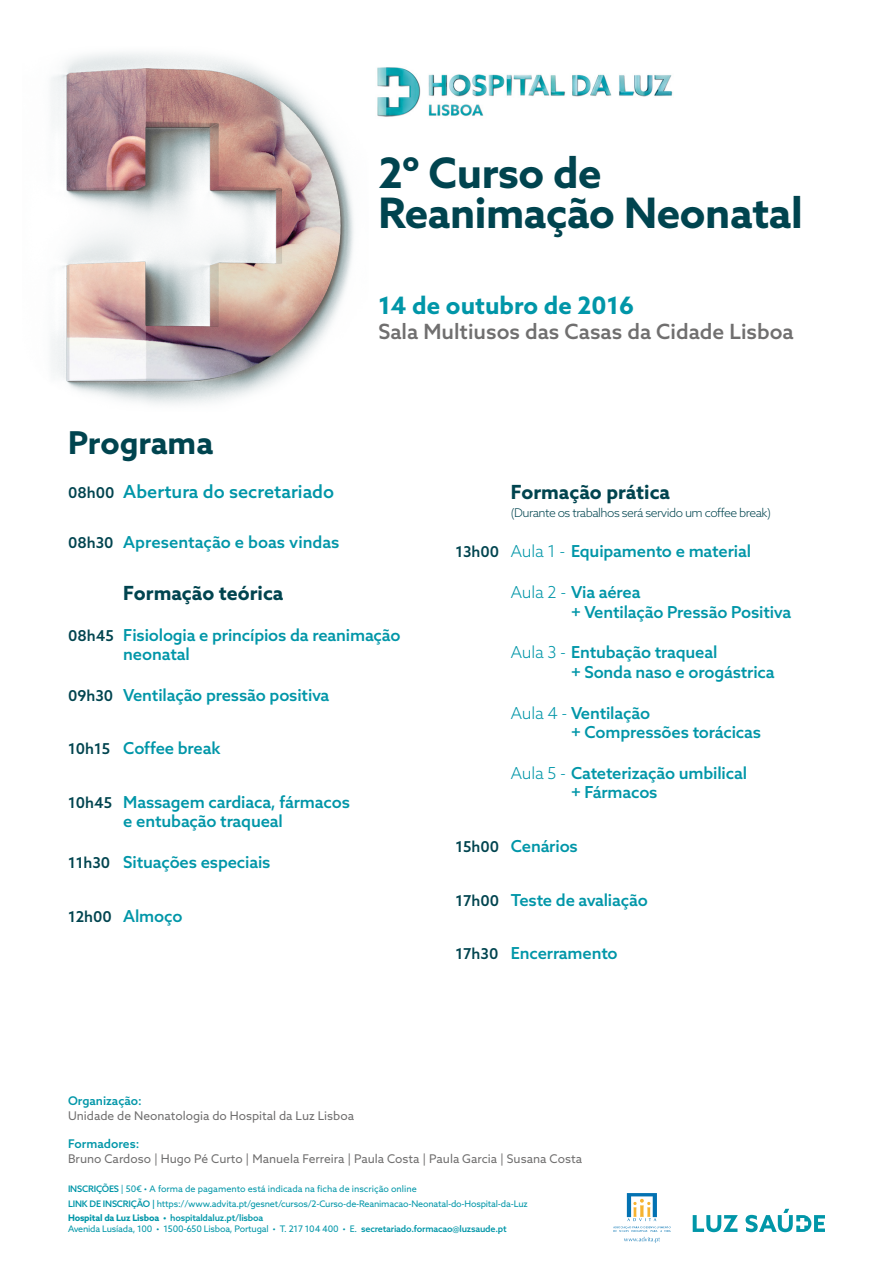
<style>
.page{position:relative;width:893px;height:1263px;background:#fff}
.page>*{position:absolute;margin:0;border:0;box-sizing:border-box;transform-origin:0 0}
.t1{font:700 42px/40.5px "Azo Sans";letter-spacing:-.01em;color:#00444f}
.t2{font:700 31.5px "Azo Sans";color:#00444f}
.t3{font:700 24px "Azo Sans";color:#0096a8}
.t4{font:500 21px "Azo Sans";color:#706f6f}
.t5{font:700 19.5px "Azo Sans";color:#00444f}
.t6{font:500 18px "Azo Sans";color:#0096a8}
.t7{font:500 16.5px/19.5px "Azo Sans";letter-spacing:-.01em;color:#0096a8}
.t8{font:12px "Azo Sans";color:#706f6f}
.t9{font:300 12px "Azo Sans";letter-spacing:-.04em;color:#00444f}
.t10{font:500 12px "Azo Sans";color:#0096a8}
.t11{font:9px/14.7px "Azo Sans";letter-spacing:-.02em;color:#0096a8}
.s1{font-size:15px;color:#00444f}
.s2{font-weight:300}
.s3{font-weight:500}
.s4{font-weight:700}
</style>
<div class="page">
<img style="left:377px;top:67px;width:296px;height:50px">
<svg style="left:693px;top:1209px;width:132px;height:23px"></svg>
<img style="left:51px;top:53px;width:303px;height:352px">
<svg style="left:613px;top:1193px;width:58px;height:50px"></svg>
<h1 class="t1" style="left:378px;top:152px;width:426px">2º Curso de<br>Reanimação Neonatal</h1>
<h2 class="t2" style="left:68px;top:422px;width:147px">Programa</h2>
<h3 class="t3" style="left:378px;top:289px;width:257px">14 de outubro de 2016</h3>
<p class="t4" style="left:378px;top:318px;width:417px">Sala Multiusos das Casas da Cidade Lisboa</p>
<p class="t6" style="left:68px;top:480px;width:268px"><span class="s1">08h00</span> Abertura do secretariado</p>
<p class="t7" style="left:68px;top:532px;width:273px"><span class="s1">08h30</span> Apresentação e boas vindas</p>
<p class="t5" style="left:123px;top:580px;width:162px">Formação teórica</p>
<p class="t7" style="left:123px;top:625px;width:279px;text-indent:-55px"><span class="s1">08h45</span> Fisiologia e princípios da reanimação neonatal</p>
<p class="t7" style="left:68px;top:685px;width:263px"><span class="s1">09h30</span> Ventilação pressão positiva</p>
<p class="t7" style="left:68px;top:738px;width:154px"><span class="s1">10h15</span> Coffee break</p>
<p class="t7" style="left:123px;top:792px;width:228px;text-indent:-55px"><span class="s1">10h45</span> Massagem cardiaca, fármacos e entubação traqueal</p>
<p class="t7" style="left:68px;top:852px;width:204px"><span class="s1">11h30</span> Situações especiais</p>
<p class="t7" style="left:68px;top:906px;width:116px"><span class="s1">12h00</span> Almoço</p>
<p class="t5" style="left:511px;top:479px;width:161px">Formação prática</p>
<p class="t9" style="left:511px;top:504px;width:262px">(Durante os trabalhos será servido um coffee break)</p>
<p class="t7" style="left:455px;top:541px;width:297px"><span class="s1">13h00</span> <span class="s2">Aula 1 -</span> Equipamento e material</p>
<p class="t7" style="left:571px;top:582px;width:222px;text-indent:-60px"><span class="s2">Aula 2 -</span> Via aérea<br>+ Ventilação Pressão Positiva</p>
<p class="t7" style="left:571px;top:642px;width:205px;text-indent:-60px"><span class="s2">Aula 3 -</span> Entubação traqueal<br>+ Sonda naso e orogástrica</p>
<p class="t7" style="left:571px;top:703px;width:192px;text-indent:-60px"><span class="s2">Aula 4 -</span> Ventilação<br>+ Compressões torácicas</p>
<p class="t7" style="left:571px;top:763px;width:177px;text-indent:-60px"><span class="s2">Aula 5 -</span> Cateterização umbilical + Fármacos</p>
<p class="t7" style="left:455px;top:836px;width:124px"><span class="s1">15h00</span> Cenários</p>
<p class="t7" style="left:455px;top:890px;width:194px"><span class="s1">17h00</span> Teste de avaliação</p>
<p class="t7" style="left:455px;top:943px;width:164px"><span class="s1">17h30</span> Encerramento</p>
<p class="t10" style="left:68px;top:1093px;width:75px">Organização:</p>
<p class="t8" style="left:68px;top:1108px;width:288px">Unidade de Neonatologia do Hospital da Luz Lisboa</p>
<p class="t10" style="left:68px;top:1136px;width:73px">Formadores:</p>
<p class="t8" style="left:68px;top:1151px;width:515px">Bruno Cardoso | Hugo Pé Curto | Manuela Ferreira | Paula Costa | Paula Garcia | Susana Costa</p>
<p class="t11" style="left:68px;top:1181px;width:461px"><span class="s3">INSCRIÇÕES</span> | 50€ • A forma de pagamento está indicada na ficha de inscrição online<br><span class="s3">LINK DE INSCRIÇÃO |</span> https://www.advita.pt/gesnet/cursos/2-Curso-de-Reanimacao-Neonatal-do-Hospital-da-Luz<br><span class="s4">Hospital da Luz Lisboa •</span> <span class="s3">hospitaldaluz.pt/lisboa</span></p>
<p class="t11" style="left:68px;top:1221px;width:440px">Avenida Lusíada, 100 • 1500-650 Lisboa, Portugal • T. 217 104 400 • E. <span class="s3">secretariado.formacao@luzsaude.pt</span></p>
</div>
